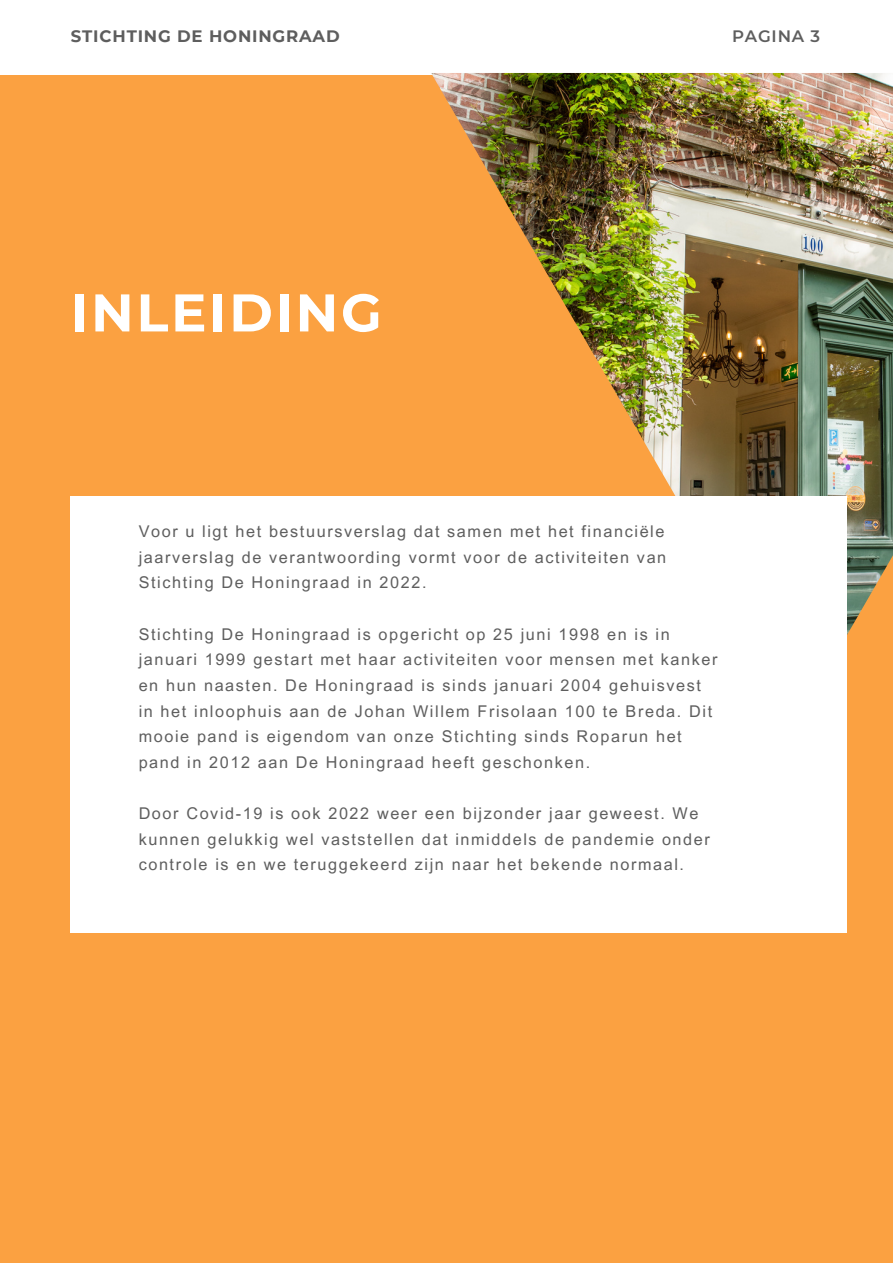
<style>
.page{position:relative;width:893px;height:1264px;background:#fff}
.page>*{position:absolute;margin:0;border:0;box-sizing:border-box;transform-origin:0 0}
.t1{font:700 52.95px "Montserrat";letter-spacing:.05em;color:#fff}
.t2{font:700 16.5px "Montserrat";letter-spacing:.05em;color:#5e5e5e}
.t3{font:600 16.5px "Montserrat";letter-spacing:.05em;color:#5e5e5e}
.t4{font:16.2px/25.7px "Arial MT Pro";letter-spacing:.1em;color:#5e5e5e}
</style>
<div class="page">
<div style="left:0;top:0;width:892px;height:1262px;background:#fba141"></div>
<div style="left:0;top:0;width:892px;height:74px;background:#fff"></div>
<img style="left:431px;top:73px;width:461px;height:641px">
<div style="left:71px;top:496px;width:775px;height:436px;background:#fff"></div>
<p class="t2" style="left:71px;top:26px;width:270px">STICHTING DE HONINGRAAD</p>
<p class="t3" style="left:732px;top:26px;width:90px">PAGINA 3</p>
<p class="t1" style="left:71px;top:280px;width:312px">INLEIDING</p>
<p class="t4" style="left:139px;top:520px;width:529px;text-align:justify">Voor u ligt het bestuursverslag dat samen met het financiële jaarverslag de verantwoording vormt voor de activiteiten van Stichting De Honingraad in 2022.</p>
<p class="t4" style="left:139px;top:623px;width:580px">Stichting De Honingraad is opgericht op 25 juni 1998 en is in januari 1999 gestart met haar activiteiten voor mensen met kanker en hun naasten. De Honingraad is sinds januari 2004 gehuisvest in het inloophuis aan de Johan Willem Frisolaan 100 te Breda. Dit mooie pand is eigendom van onze Stichting sinds Roparun het pand in 2012 aan De Honingraad heeft geschonken.</p>
<p class="t4" style="left:139px;top:802px;width:572px">Door Covid-19 is ook 2022 weer een bijzonder jaar geweest. We kunnen gelukkig wel vaststellen dat inmiddels de pandemie onder controle is en we teruggekeerd zijn naar het bekende normaal.</p>
</div>
